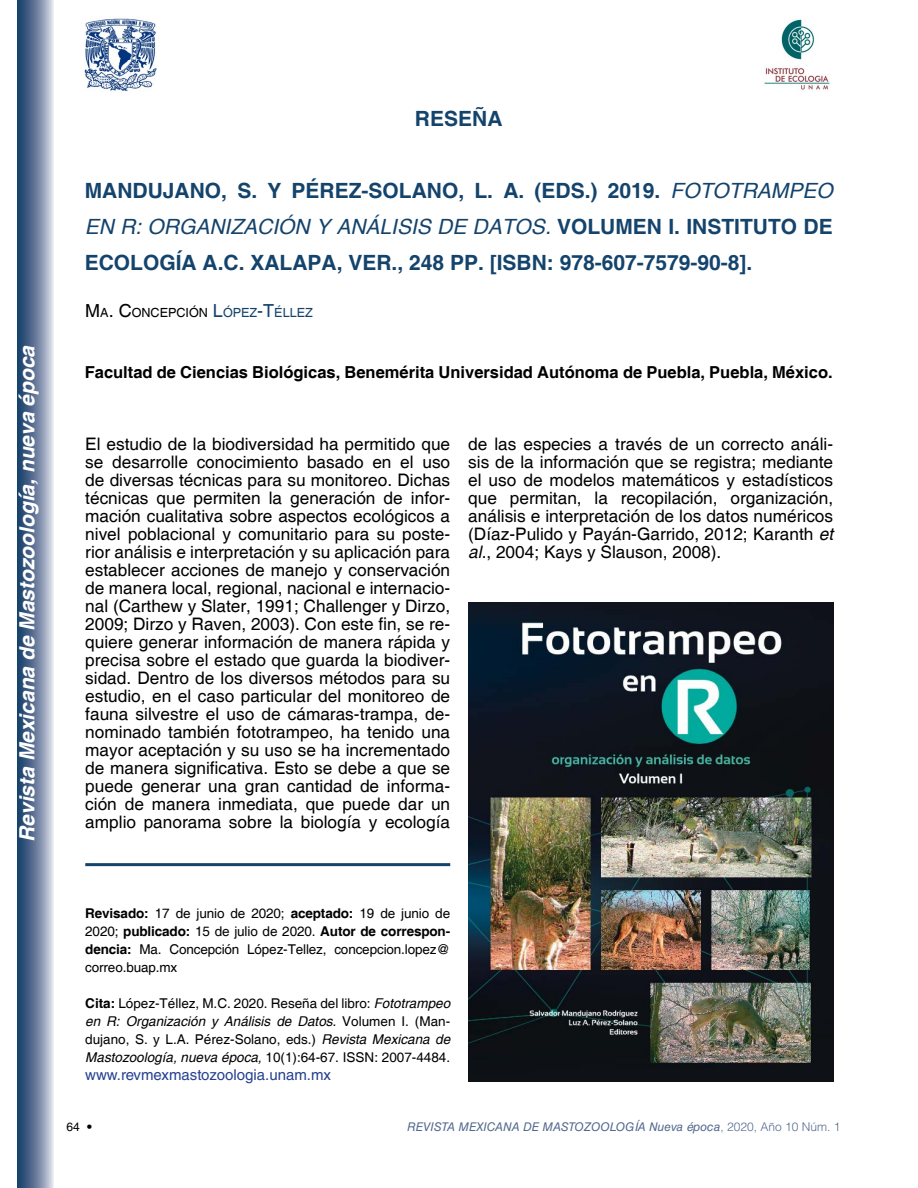
<style>
.page{position:relative;width:918px;height:1188px;background:#fff}
.page>*{position:absolute;margin:0;border:0;box-sizing:border-box;transform-origin:0 0}
.t1{font:700 21px/36px "Helvetica";color:#14436c}
.t2{font:italic 700 21px "Helvetica";color:#fff}
.t3{font:italic 21px "Helvetica";color:#14436c}
.t4{font:17.25px/18px "Helvetica";color:#000;text-align:justify}
.t5{font:700 16.5px "Helvetica";color:#000}
.t6{font:15px "Helvetica LT Std";color:#25408f}
.t7{font:13.5px/18px "Helvetica";letter-spacing:-.005em;color:#000;text-align:justify}
.t8{font:12.6px "Helvetica";color:#000}
.t9{font:italic 12px "Helvetica LT Std";color:#52698d}
.t10{font:12px "Helvetica LT Std";color:#000}
.s1{font-weight:400;font-style:italic}
.s2{font-size:18px}
.s3{font-size:18px;color:#14436c}
.s4{color:#14436c}
.s5{font-style:italic}
.s6{font-weight:700}
.s7{font-weight:300}
.s8{font-weight:300;font-style:normal}
</style>
<div class="page">
<svg style="left:17px;top:0;width:37px;height:1188px;background:#6f84a1"></svg>
<img style="left:764px;top:19px;width:66px;height:71px">
<img style="left:85px;top:18px;width:71px;height:73px">
<hr style="left:85px;top:863px;width:365px;height:3px;background:#14436c">
<img style="left:468px;top:603px;width:365px;height:479px">
<p class="t2" style="left:14px;top:842px;width:498px;rotate:-90deg">Revista Mexicana de Mastozoología, nueva época</p>
<p class="t1" style="left:415px;top:102px;width:89px">reseña</p>
<p class="t1" style="left:85px;top:174px;width:615px">Mandujano, S. y Pérez-Solano, L. A. (Eds.) 2019. <span class="s1">Fototrampeo en R: Organización</span></p>
<p class="t3" style="left:316px;top:214px;width:47px">y Análisis</p>
<p class="t3" style="left:437px;top:214px;width:67px">de Datos</p>
<p class="t1" style="left:545px;top:210px;width:289px"><span class="s1">.</span> Volumen I. Instituto de</p>
<p class="t1" style="left:85px;top:246px;width:425px">Ecolog ía A.C. Xalapa, Ver., 248 pp. [ISBN</p>
<p class="t1" style="left:547px;top:246px;width:207px">: 978-607-7579-90-8].</p>
<p class="t8" style="left:85px;top:305px;width:229px"><span class="s2">M</span>A<span class="s2">. C</span>ONCEPCIÓN <span class="s3">L</span><span class="s4">ÓPEZ</span><span class="s3">-T</span><span class="s4">ÉLLEZ</span></p>
<p class="t5" style="left:85px;top:362px;width:749px">Facultad de Ciencias Biológicas, Benemérita Universidad Autónoma de Puebla, Puebla, México.</p>
<p class="t4" style="left:85px;top:436px;width:366px">El estudio de la biodiversidad ha permitido que se desarrolle conocimiento basado en el uso de diversas técnicas para su monitoreo. Dichas técnicas que permiten la generación de infor&shy;mación cualitativa sobre aspectos ecológicos a nivel poblacional y comunitario para su poste&shy;rior análisis e interpretación y su aplicación para establecer acciones de manejo y conservación de manera local, regional, nacional e internacio&shy;nal (Carthew y Slater, 1991; Challenger y Dirzo, 2009; Dirzo y Raven, 2003). Con este fin, se re&shy;quiere generar información de manera rápida y precisa sobre el estado que guarda la biodiver&shy;sidad. Dentro de los diversos métodos para su estudio, en el caso particular del monitoreo de fauna silvestre el uso de cámaras-trampa, de&shy;nominado también fototrampeo, ha tenido una mayor aceptación y su uso se ha incrementado de manera significativa. Esto se debe a que se puede generar una gran cantidad de informa&shy;ción de manera inmediata, que puede dar un amplio panorama sobre la biología y ecología</p>
<p class="t4" style="left:468px;top:436px;width:366px">de las especies a través de un correcto análi&shy;sis de la información que se registra; mediante el uso de modelos matemáticos y estadísticos que permitan, la recopilación, organización, análisis e interpretación de los datos numéricos (Díaz-Pulido y Payán-Garrido, 2012; Karanth <span class="s5">et al</span>., 2004; Kays y Slauson, 2008).</p>
<p class="t7" style="left:85px;top:905px;width:366px"><span class="s6">Revisado:</span> 17 de junio de 2020; <span class="s6">aceptado:</span> 19 de junio de 2020; <span class="s6">publicado:</span> 15 de julio de 2020. <span class="s6">Autor de correspon&shy;dencia:</span> Ma. Concepción López-Tellez, concepcion.lopez@ correo.buap.mx</p>
<p class="t7" style="left:85px;top:995px;width:366px"><span class="s6">Cita:</span> López-Téllez, M.C. 2020. Reseña del libro: <span class="s5">Fototrampeo en R: Organización y Análisis de Datos.</span> Volumen I. (Man&shy;dujano, S. y L.A. Pérez-Solano, eds.) <span class="s5">Revista Mexicana de Mastozoología, nueva época,</span> 10(1):64-67. ISSN: 2007-4484.</p>
<p class="t6" style="left:85px;top:1066px;width:247px">www.revmexmastozoologia.unam.mx</p>
<p class="t10" style="left:67px;top:1120px;width:28px">64 <span class="s7">•</span></p>
<p class="t9" style="left:407px;top:1120px;width:435px">REVISTA MEXICANA DE MASTOZOOLOGÍA NUEVA ÉPOCA<span class="s8">, 2020, Año 10 Núm. 1</span></p>
</div>
